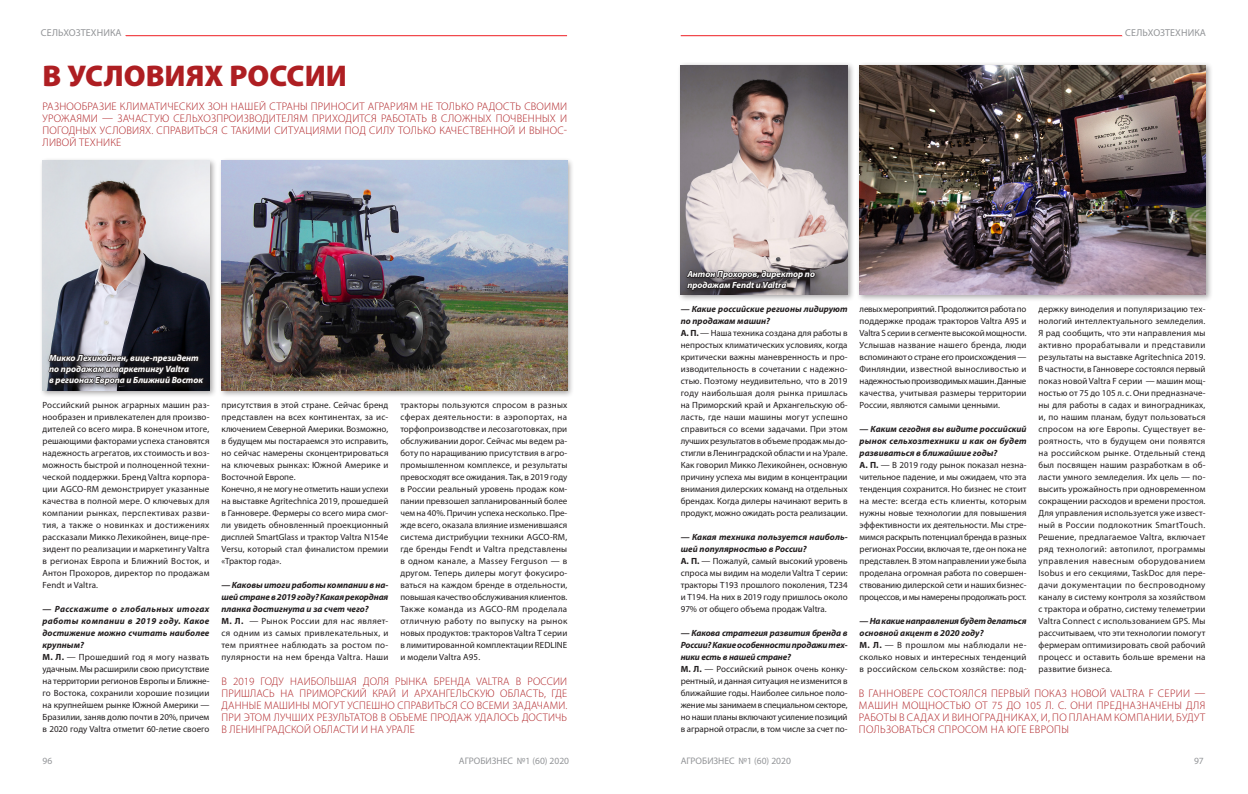
<style>
.page{position:relative;width:1248px;height:794px;background:#fff}
.page>*{position:absolute;margin:0;border:0;box-sizing:border-box;transform-origin:0 0}
.t1{font:900 30px "Myriad Pro";color:#ae1e22}
.врез{font:300 11px/12px "Myriad Pro";letter-spacing:.02em;color:#ae1e22;text-align:justify}
.Лид{font:300 11px/12px "Myriad Pro";letter-spacing:.02em;color:#ae1e22;text-align:justify}
.t2{font:10px "Myriad Pro";letter-spacing:.01em;color:#939598}
.t3{font:9.5px "Myriad Pro";color:#939598}
.ОССновной{font:9px/12px "Myriad Pro";color:#231f20;text-align:justify}
.ОССновной-2{font:italic 700 9px/12px "Myriad Pro";color:#231f20;text-align:justify}
.ОССновной-3{font:italic 700 9px/11px "Myriad Pro";color:#fff}
.s1{font-weight:700}
</style>
<div class="page">
<hr style="left:680px;top:35px;width:526px;height:1px;background:#ee1e23">
<hr style="left:41px;top:35px;width:526px;height:1px;background:#ee1e23">
<svg style="left:1117px;top:35px;width:89px;height:2px"></svg>
<svg style="left:41px;top:35px;width:92px;height:2px"></svg>
<div style="left:218px;top:157px;width:356px;height:241px;background:#231f20;opacity:.4"></div>
<img style="left:221px;top:161px;width:346px;height:229px">
<div style="left:856px;top:62px;width:356px;height:240px;background:#231f20;opacity:.4"></div>
<img style="left:859px;top:65px;width:346px;height:230px">
<div style="left:39px;top:157px;width:178px;height:241px;background:#231f20;opacity:.4"></div>
<img style="left:43px;top:161px;width:166px;height:229px">
<div style="left:677px;top:62px;width:178px;height:240px;background:#231f20;opacity:.4"></div>
<img style="left:680px;top:65px;width:167px;height:230px">
<div style="left:45px;top:351px;width:166px;height:41px;background:#231f20;opacity:.7"></div>
<svg style="left:47px;top:343px;width:160px;height:55px;background:#4b4b51"></svg>
<div style="left:683px;top:267px;width:139px;height:31px;background:#231f20;opacity:.7"></div>
<svg style="left:684px;top:259px;width:132px;height:43px;background:#817c7d"></svg>
<p class="t2" style="left:41px;top:26px;width:82px">СЕЛЬХОЗТЕХНИКА</p>
<p class="t2" style="left:1125px;top:26px;width:82px">СЕЛЬХОЗТЕХНИКА</p>
<p class="t1" style="left:43px;top:59px;width:306px">В УСЛОВИЯХ РОССИИ</p>
<p class="Лид" style="left:43px;top:100px;width:526px">РАЗНООБРАЗИЕ КЛИМАТИЧЕСКИХ ЗОН НАШЕЙ СТРАНЫ ПРИНОСИТ АГРАРИЯМ НЕ ТОЛЬКО РАДОСТЬ СВОИМИ УРОЖАЯМИ — ЗАЧАСТУЮ СЕЛЬХОЗПРОИЗВОДИТЕЛЯМ ПРИХОДИТСЯ РАБОТАТЬ В СЛОЖНЫХ ПОЧВЕННЫХ И ПОГОДНЫХ УСЛОВИЯХ. СПРАВИТЬСЯ С ТАКИМИ СИТУАЦИЯМИ ПОД СИЛУ ТОЛЬКО КАЧЕСТВЕННОЙ И ВЫНОС-ЛИВОЙ ТЕХНИКЕ</p>
<p class="ОССновной-3" style="left:687px;top:268px;width:129px">Антон Прохоров, директор по</p>
<p class="ОССновной-3" style="left:687px;top:279px;width:101px">продажам Fendt и Valtra</p>
<p class="ОССновной-3" style="left:49px;top:352px;width:151px">Микко Лехикойнен, вице-президент по продажам и маркетингу Valtra</p>
<p class="ОССновной-3" style="left:49px;top:374px;width:155px">в регионах Европа и Ближний Восток</p>
<p class="ОССновной" style="left:43px;top:399px;width:168px">Российский рынок аграрных машин раз&shy;нообразен и привлекателен для произво&shy;дителей со всего мира. В конечном итоге, решающими факторами успеха становятся надежность агрегатов, их стоимость и воз&shy;можность быстрой и полноценной техни&shy;ческой поддержки. Бренд Valtra корпора&shy;ции AGCO-RM демонстрирует указанные качества в полной мере. О ключевых для компании рынках, перспективах разви&shy;тия, а также о новинках и достижениях рассказали Микко Лехикойнен, вице-пре&shy;зидент по реализации и маркетингу Valtra в регионах Европа и Ближний Восток, и Антон Прохоров, директор по продажам Fendt и Valtra.</p>
<p class="ОССновной-2" style="left:43px;top:603px;width:168px">— Расскажите о глобальных итогах работы компании в 2019 году. Какое достижение можно считать наиболее крупным?</p>
<p class="ОССновной" style="left:43px;top:651px;width:168px"><span class="s1">М. Л.</span> — Прошедший год я могу назвать удачным. Мы расширили свою присутствие на территории регионов Европы и Ближне&shy;го Востока, сохранили хорошие позиции на крупнейшем рынке Южной Америки — Бразилии, заняв долю почти в 20%, причем в 2020 году Valtra отметит 60-летие своего</p>
<p class="ОССновной" style="left:859px;top:303px;width:168px">левых мероприятий. Продолжится работа по поддержке продаж тракторов Valtra А95 и Valtra S серии в сегменте высокой мощности.</p>
<p class="ОССновной" style="left:859px;top:339px;width:168px">Услышав название нашего бренда, люди вспоминают о стране его происхождения — Финляндии, известной выносливостью и надежностью производимых машин. Данные качества, учитывая размеры территории России, являются самыми ценными.</p>
<p class="ОССновной-2" style="left:859px;top:423px;width:168px">— Каким сегодня вы видите российский рынок сельхозтехники и как он будет развиваться в ближайшие годы?</p>
<p class="ОССновной" style="left:859px;top:459px;width:168px"><span class="s1">А. П.</span> — В 2019 году рынок показал незна&shy;чительное падение, и мы ожидаем, что эта тенденция сохранится. Но бизнес не стоит на месте: всегда есть клиенты, которым нужны новые технологии для повышения эффективности их деятельности. Мы стре&shy;мимся раскрыть потенциал бренда в разных регионах России, включая те, где он пока не представлен. В этом направлении уже была проделана огромная работа по совершен&shy;ствованию дилерской сети и наших бизнес&shy;процессов, и мы намерены продолжать рост.</p>
<p class="ОССновной-2" style="left:859px;top:615px;width:168px">— На какие направления будет делаться основной акцент в 2020 году?</p>
<p class="ОССновной" style="left:859px;top:639px;width:168px"><span class="s1">М. Л.</span> — В прошлом мы наблюдали не&shy;сколько новых и интересных тенденций в российском сельском хозяйстве: под-</p>
<p class="ОССновной-2" style="left:680px;top:303px;width:168px">— Какие российские регионы лидируют по продажам машин?</p>
<p class="ОССновной" style="left:680px;top:327px;width:168px"><span class="s1">А. П.</span> — Наша техника создана для работы в непростых климатических условиях, когда критически важны маневренность и про&shy;изводительность в сочетании с надежно&shy;стью. Поэтому неудивительно, что в 2019 году наибольшая доля рынка пришлась на Приморский край и Архангельскую об&shy;ласть, где наши машины могут успешно справиться со всеми задачами. При этом лучших результатов в объеме продаж мы до&shy;стигли в Ленинградской области и на Урале.<br>Как говорил Микко Лехикойнен, основную причину успеха мы видим в концентрации внимания дилерских команд на отдельных брендах. Когда дилеры начинают верить в продукт, можно ожидать роста реализации.</p>
<p class="ОССновной-2" style="left:680px;top:531px;width:168px">— Какая техника пользуется наиболь&shy;шей популярностью в России?</p>
<p class="ОССновной" style="left:680px;top:555px;width:168px"><span class="s1">А. П.</span> — Пожалуй, самый высокий уровень спроса мы видим на модели Valtra Т серии: тракторы Т193 прошлого поколения, Т234 и Т194. На них в 2019 году пришлось около 97% от общего объема продаж Valtra.</p>
<p class="ОССновной-2" style="left:680px;top:627px;width:168px">— Какова стратегия развития бренда в России? Какие особенности продажи тех&shy;ники есть в нашей стране?</p>
<p class="ОССновной" style="left:680px;top:663px;width:168px"><span class="s1">М. Л.</span> — Российский рынок очень конку&shy;рентный, и данная ситуация не изменится в ближайшие годы. Наиболее сильное поло&shy;жение мы занимаем в специальном секторе, но наши планы включают усиление позиций в аграрной отрасли, в том числе за счет по-</p>
<p class="ОССновной" style="left:1038px;top:303px;width:168px">держку виноделия и популяризацию тех&shy;нологий интеллектуального земледелия.<br>Я рад сообщить, что эти направления мы активно прорабатывали и представили результаты на выставке Agritechnica 2019.<br>В частности, в Ганновере состоялся первый показ новой Valtra F серии — машин мощ&shy;ностью от 75 до 105 л. с. Они предназначе&shy;ны для работы в садах и виноградниках, и, по нашим планам, будут пользоваться спросом на юге Европы. Существует ве&shy;роятность, что в будущем они появятся на российском рынке. Отдельный стенд был посвящен нашим разработкам в об&shy;ласти умного земледелия. Их цель — по&shy;высить урожайность при одновременном сокращении расходов и времени простоя.<br>Для управления используется уже извест&shy;ный в России подлокотник SmartTouch.<br>Решение, предлагаемое Valtra, включает ряд технологий: автопилот, программы управления навесным оборудованием Isobus и его секциями, TaskDoc для пере&shy;дачи документации по беспроводному каналу в систему контроля за хозяйством с трактора и обратно, систему телеметрии Valtra Connect с использованием GPS. Мы рассчитываем, что эти технологии помогут фермерам оптимизировать свой рабочий процесс и оставить больше времени на развитие бизнеса.</p>
<p class="ОССновной" style="left:221px;top:399px;width:168px">присутствия в этой стране. Сейчас бренд представлен на всех континентах, за ис&shy;ключением Северной Америки. Возможно, в будущем мы постараемся это исправить, но сейчас намерены сконцентрироваться на ключевых рынках: Южной Америке и Восточной Европе.</p>
<p class="ОССновной" style="left:221px;top:483px;width:168px">Конечно, я не могу не отметить наши успехи на выставке Agritechnica 2019, прошедшей в Ганновере. Фермеры со всего мира смог&shy;ли увидеть обновленный проекционный дисплей SmartGlass и трактор Valtra N154e Versu, который стал финалистом премии «Трактор года».</p>
<p class="ОССновной-2" style="left:221px;top:579px;width:168px">— Каковы итоги работы компании в на&shy;шей стране в 2019 году? Какая рекордная планка достигнута и за счет чего?</p>
<p class="ОССновной" style="left:221px;top:615px;width:168px"><span class="s1">М. Л.</span> — Рынок России для нас являет&shy;ся одним из самых привлекательных, и тем приятнее наблюдать за ростом по&shy;пулярности на нем бренда Valtra. Наши</p>
<p class="ОССновной" style="left:400px;top:399px;width:168px">тракторы пользуются спросом в разных сферах деятельности: в аэропортах, на торфопроизводстве и лесозаготовках, при обслуживании дорог. Сейчас мы ведем ра&shy;боту по наращиванию присутствия в агро&shy;промышленном комплексе, и результаты превосходят все ожидания. Так, в 2019 году в России реальный уровень продаж ком&shy;пании превзошел запланированный более чем на 40%. Причин успеха несколько. Пре&shy;жде всего, оказала влияние изменившаяся система дистрибуции техники AGCO-RM, где бренды Fendt и Valtra представлены в одном канале, а Massey Ferguson — в другом. Теперь дилеры могут фокусиро&shy;ваться на каждом бренде в отдельности, повышая качество обслуживания клиентов.<br>Также команда из AGCO-RM проделала отличную работу по выпуску на рынок новых продуктов: тракторов Valtra Т серии в лимитированной комплектации REDLINE и модели Valtra А95.</p>
<p class="врез" style="left:221px;top:675px;width:347px">В 2019 ГОДУ НАИБОЛЬШАЯ ДОЛЯ РЫНКА БРЕНДА VALTRA В РОССИИ ПРИШЛАСЬ НА ПРИМОРСКИЙ КРАЙ И АРХАНГЕЛЬСКУЮ ОБЛАСТЬ, ГДЕ ДАННЫЕ МАШИНЫ МОГУТ УСПЕШНО СПРАВИТЬСЯ СО ВСЕМИ ЗАДАЧАМИ.<br>ПРИ ЭТОМ ЛУЧШИХ РЕЗУЛЬТАТОВ В ОБЪЕМЕ ПРОДАЖ УДАЛОСЬ ДОСТИЧЬ В ЛЕНИНГРАДСКОЙ ОБЛАСТИ И НА УРАЛЕ</p>
<p class="врез" style="left:858px;top:687px;width:348px">В ГАННОВЕРЕ СОСТОЯЛСЯ ПЕРВЫЙ ПОКАЗ НОВОЙ VALTRA F СЕРИИ — МАШИН МОЩНОСТЬЮ ОТ 75 ДО 105 Л. С. ОНИ ПРЕДНАЗНАЧЕНЫ ДЛЯ РАБОТЫ В САДАХ И ВИНОГРАДНИКАХ, И, ПО ПЛАНАМ КОМПАНИИ, БУДУТ ПОЛЬЗОВАТЬСЯ СПРОСОМ НА ЮГЕ ЕВРОПЫ</p>
<p class="t3" style="left:43px;top:755px;width:11px">96</p>
<p class="t3" style="left:459px;top:755px;width:112px">АГРОБИЗНЕС №1 (60) 2020</p>
<p class="t3" style="left:680px;top:755px;width:112px">АГРОБИЗНЕС №1 (60) 2020</p>
<p class="t3" style="left:1193px;top:755px;width:11px">97</p>
</div>
